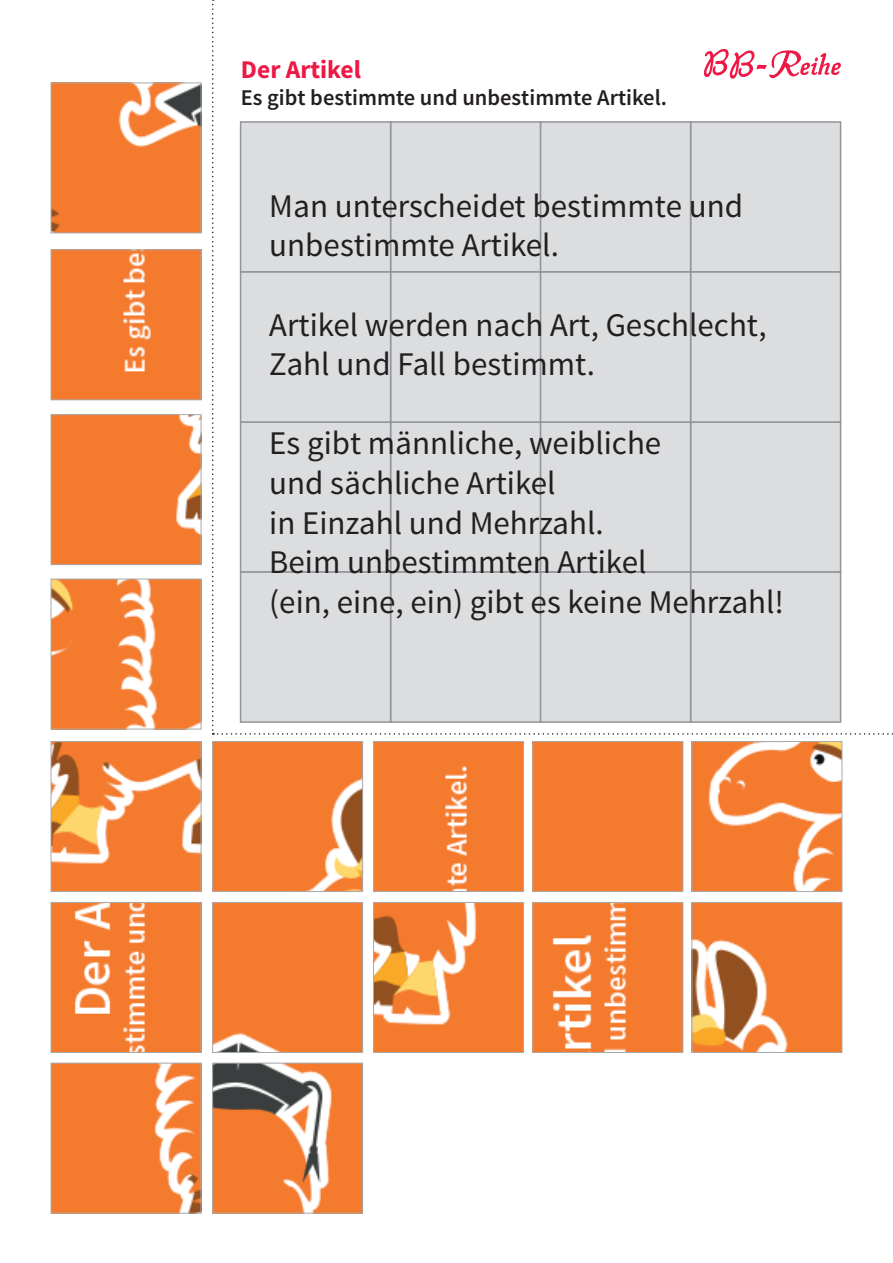
<style>
.page{position:relative;width:893px;height:1263px;background:#fff}
.page>*{position:absolute;margin:0;border:0;box-sizing:border-box;transform-origin:0 0}
.t1{font:33px/39.6px "Source Sans Pro";color:#231f20}
.t2{font:700 25.5px "Source Sans Pro";color:#ed1845}
.t3{font:600 22.5px "Source Sans Pro";color:#231f20}
</style>
<div class="page">
<img style="left:375px;top:743px;width:147px;height:147px">
<div style="left:373px;top:741px;width:151px;height:151px;border:1px solid #a8a9ad"></div>
<img style="left:214px;top:743px;width:147px;height:147px">
<div style="left:212px;top:741px;width:151px;height:151px;border:1px solid #a8a9ad"></div>
<img style="left:694px;top:904px;width:146px;height:147px">
<div style="left:692px;top:902px;width:150px;height:151px;border:1px solid #a8a9ad"></div>
<div style="left:534px;top:743px;width:147px;height:147px;background:#f47b2e"></div>
<div style="left:532px;top:741px;width:151px;height:151px;border:1px solid #a8a9ad"></div>
<img style="left:534px;top:904px;width:147px;height:147px">
<div style="left:532px;top:902px;width:151px;height:151px;border:1px solid #a8a9ad"></div>
<img style="left:694px;top:743px;width:146px;height:147px">
<div style="left:692px;top:741px;width:150px;height:151px;border:1px solid #a8a9ad"></div>
<img style="left:53px;top:581px;width:146px;height:146px">
<div style="left:51px;top:579px;width:150px;height:150px;border:1px solid #a8a9ad"></div>
<div style="left:214px;top:904px;width:147px;height:147px;background:#f47b2e"></div>
<div style="left:212px;top:902px;width:151px;height:151px;border:1px solid #a8a9ad"></div>
<img style="left:53px;top:904px;width:146px;height:147px">
<div style="left:51px;top:902px;width:150px;height:151px;border:1px solid #a8a9ad"></div>
<img style="left:53px;top:1065px;width:146px;height:146px">
<img style="left:53px;top:85px;width:146px;height:146px">
<div style="left:51px;top:83px;width:150px;height:150px;border:1px solid #a8a9ad"></div>
<img style="left:214px;top:1065px;width:147px;height:146px">
<div style="left:212px;top:1063px;width:151px;height:150px;border:1px solid #a8a9ad"></div>
<img style="left:53px;top:251px;width:146px;height:147px">
<div style="left:51px;top:249px;width:150px;height:151px;border:1px solid #a8a9ad"></div>
<div style="left:53px;top:416px;width:146px;height:147px;background:#f47b2e"></div>
<div style="left:51px;top:414px;width:150px;height:151px;border:1px solid #a8a9ad"></div>
<img style="left:53px;top:743px;width:146px;height:147px">
<div style="left:51px;top:741px;width:150px;height:151px;border:1px solid #a8a9ad"></div>
<img style="left:375px;top:904px;width:147px;height:147px">
<div style="left:373px;top:902px;width:151px;height:151px;border:1px solid #a8a9ad"></div>
<svg style="left:212px;top:0;width:681px;height:735px"></svg>
<p class="t2" style="left:241px;top:53px;width:122px">Der Artikel</p>
<p class="t3" style="left:241px;top:83px;width:428px">Es gibt bestimmte und unbestimmte Artikel.</p>
<p class="t1" style="left:269px;top:187px;width:475px">Man unterscheidet bestimmte und unbestimmte Artikel.</p>
<p class="t1" style="left:269px;top:305px;width:499px">Artikel werden nach Art, Geschlecht,<br>Zahl und Fall bestimmt.</p>
<p class="t1" style="left:269px;top:424px;width:516px">Es gibt männliche, weibliche<br>und sächliche Artikel<br>in Einzahl und Mehrzahl.<br>Beim unbestimmten Artikel<br>(ein, eine, ein) gibt es keine Mehrzahl!</p>
</div>
